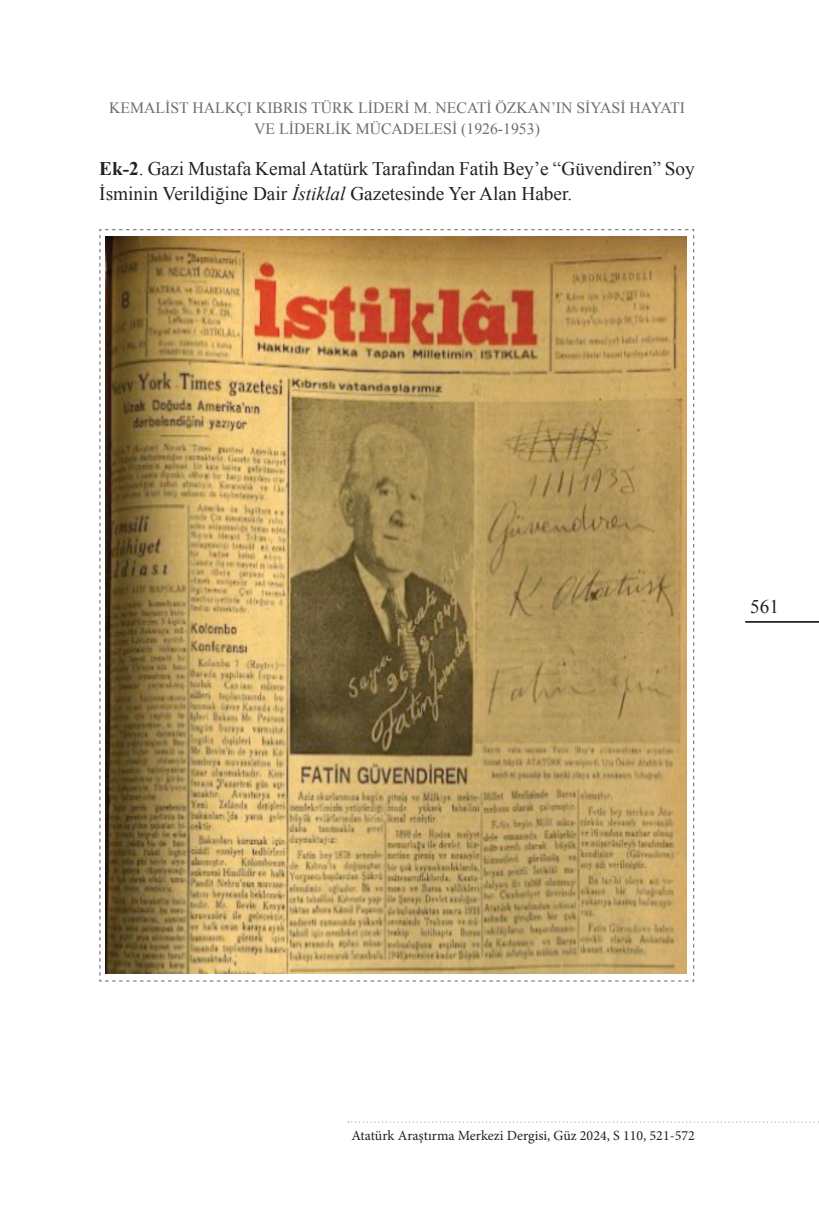
<style>
.page{position:relative;width:819px;height:1216px;background:#fff}
.page>*{position:absolute;margin:0;border:0;box-sizing:border-box;transform-origin:0 0}
.t1{font:19.25px/25.4px "Times New Roman";color:#231f20}
.t2{font:15.75px/21px "Times New Roman";color:#6c6d70;text-align:center}
.t3{font:14px "Minion Pro";color:#231f20}
.s1{font-weight:700}
.s2{font-style:italic}
</style>
<div class="page">
<svg style="left:348px;top:1121px;width:471px;height:1px"></svg>
<hr style="left:745px;top:621px;width:74px;height:1px;background:#231f20">
<svg style="left:99px;top:229px;width:595px;height:753px"></svg>
<img style="left:106px;top:236px;width:580px;height:737px">
<p class="t2" style="left:109px;top:96px;width:577px">KEMALİST HALKÇI KIBRIS TÜRK LİDERİ M. NECATİ ÖZKAN’IN SİYASİ HAYATI<br>VE LİDERLİK MÜCADELESİ (1926-1953)</p>
<p class="t1" style="left:99px;top:155px;width:597px"><span class="s1">Ek-2</span>. Gazi Mustafa Kemal Atatürk Tarafından Fatih Bey’e “Güvendiren” Soy<br>İsminin Verildiğine Dair <span class="s2">İstiklal</span> Gazetesinde Yer Alan Haber.</p>
<p class="t1" style="left:750px;top:593px;width:30px">561</p>
<p class="t3" style="left:351px;top:1125px;width:345px">Atatürk Araştırma Merkezi Dergisi, Güz 2024, S 110, 521-572</p>
</div>
